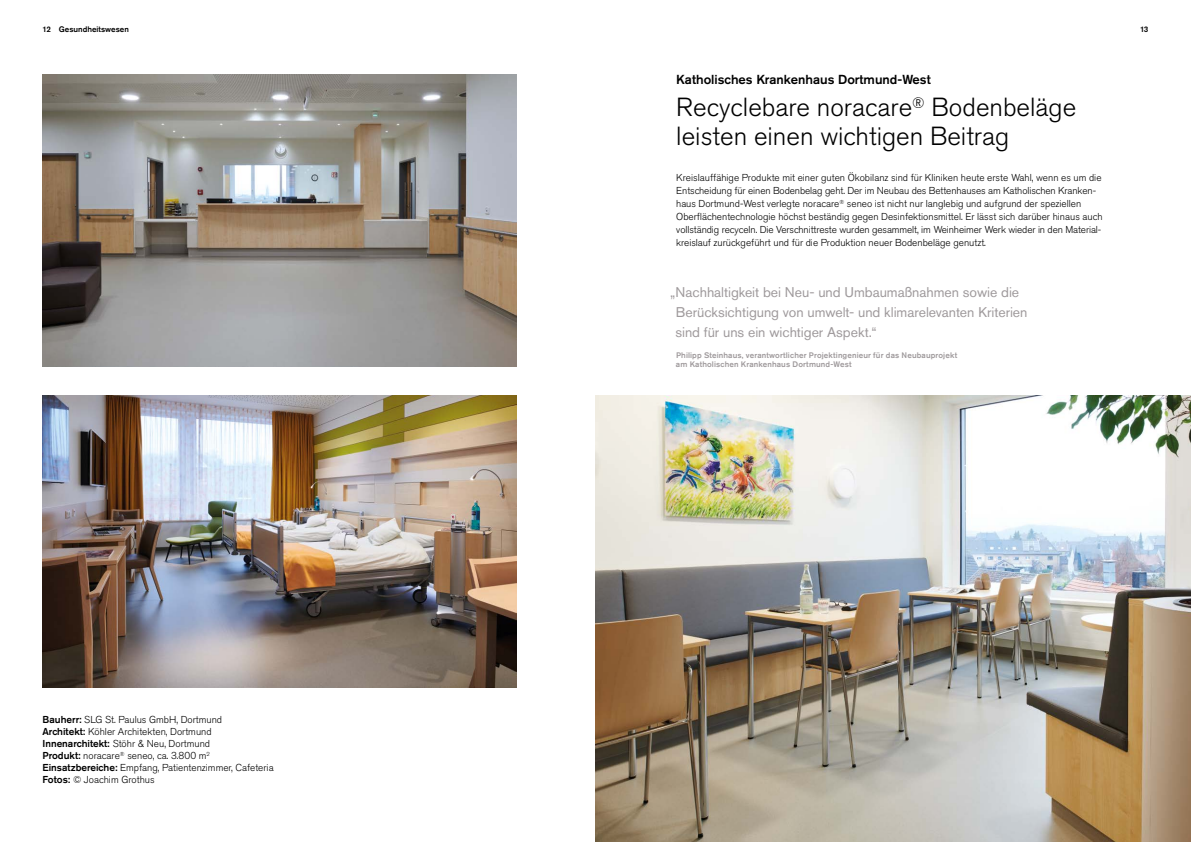
<style>
.page{position:relative;width:1191px;height:842px;background:#fff}
.page>*{position:absolute;margin:0;border:0;box-sizing:border-box;transform-origin:0 0}
.t1{font:300 26px/29px "Akzidenz Grotesk Pro";color:#000}
.t2{font:14px/20px "Akzidenz Grotesk Pro";color:#9f9a9c}
.t3{font:500 13px "Akzidenz Grotesk Pro";color:#000}
.t4{font:300 10px/12px "Akzidenz Grotesk Pro";color:#000}
.t5{font:500 8px/9.6px "Akzidenz Grotesk Pro";letter-spacing:.015em;color:#9f9a9c}
.t6{font:500 8px "Akzidenz Grotesk Pro";color:#000}
.s1{font-weight:500}
</style>
<div class="page">
<img style="left:43px;top:75px;width:473px;height:291px">
<img style="left:595px;top:395px;width:596px;height:447px">
<img style="left:43px;top:395px;width:473px;height:292px">
<p class="t6" style="left:43px;top:24px;width:88px">12 Gesundheitswesen</p>
<p class="t6" style="left:1140px;top:24px;width:10px">13</p>
<p class="t4" style="left:43px;top:714px;width:233px"><span class="s1">Bauherr:</span> SLG St. Paulus GmbH, Dortmund<br><span class="s1">Architekt:</span> Köhler Architekten, Dortmund <span class="s1">Innenarchitekt:</span> Stöhr &amp; Neu, Dortmund<br><span class="s1">Produkt:</span> noracare<sup>®</sup> seneo, ca. 3.800 m<sup>2<br></sup><span class="s1">Einsatzbereiche:</span> Empfang, Patientenzimmer, Cafeteria <span class="s1">Fotos:</span> © Joachim Grothus</p>
<h3 class="t3" style="left:676px;top:71px;width:256px">Katholisches Krankenhaus Dortmund-West</h3>
<h1 class="t1" style="left:676px;top:93px;width:401px">Recyclebare noracare<sup>®</sup> Bodenbeläge leisten einen wichtigen Beitrag</h1>
<p class="t4" style="left:676px;top:171px;width:428px;line-height:13px">Kreislauffähige Produkte mit einer guten Ökobilanz sind für Kliniken heute erste Wahl, wenn es um die Entscheidung für einen Bodenbelag geht. Der im Neubau des Bettenhauses am Katholischen Kranken&shy;haus Dortmund-West verlegte noracare<sup>®</sup> seneo ist nicht nur langlebig und aufgrund der speziellen Oberflächentechnologie höchst beständig gegen Desinfektionsmittel. Er lässt sich darüber hinaus auch vollständig recyceln. Die Verschnittreste wurden gesammelt, im Weinheimer Werk wieder in den Material&shy;kreislauf zurückgeführt und für die Produktion neuer Bodenbeläge genutzt.</p>
<h2 class="t2" style="left:675px;top:282px;width:353px;text-indent:-5px">„Nachhaltigkeit bei Neu- und Umbaumaßnahmen sowie die<br>Berücksichtigung von umwelt- und klimarelevanten Kriterien sind für uns ein wichtiger Aspekt.“</h2>
<p class="t5" style="left:676px;top:350px;width:283px">Philipp Steinhaus, verantwortlicher Projektingenieur für das Neubauprojekt am Katholischen Krankenhaus Dortmund-West</p>
</div>
